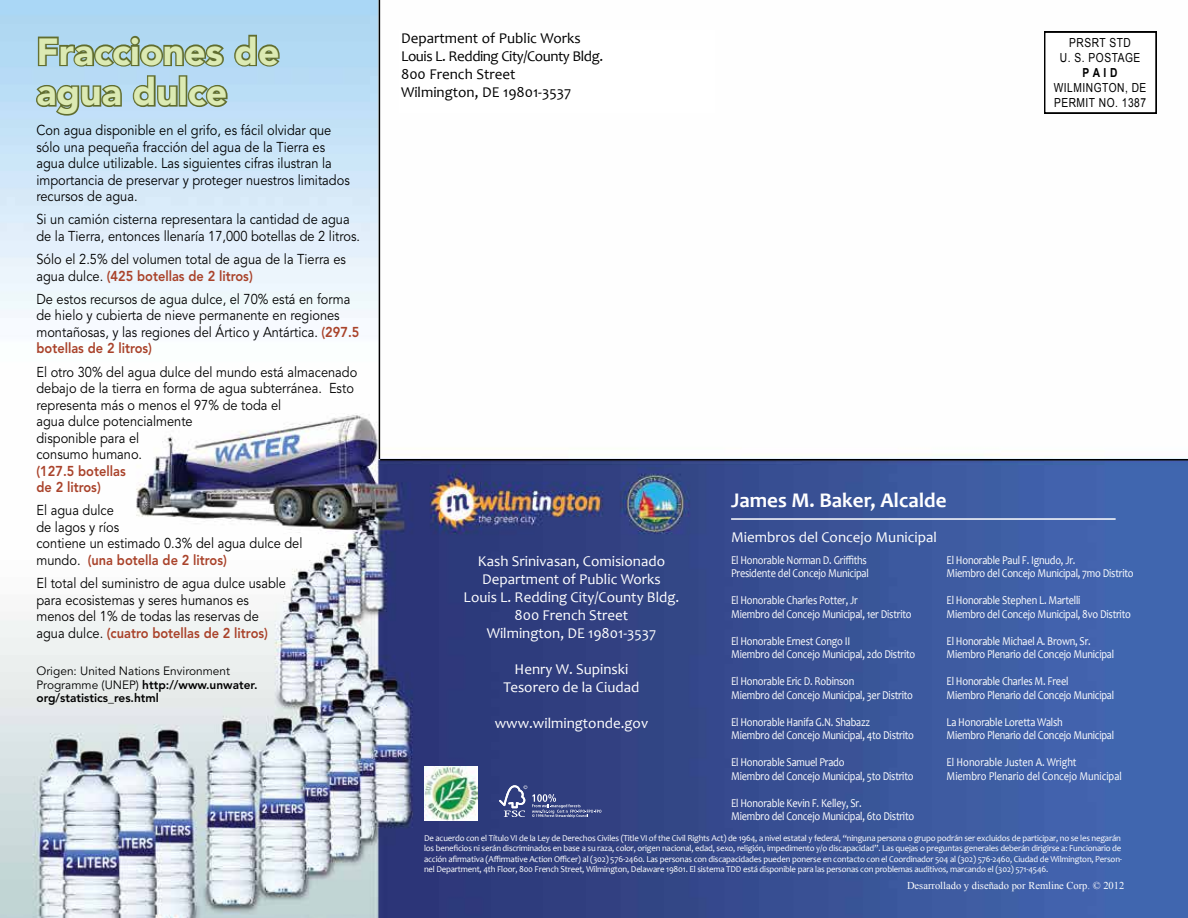
<style>
.page{position:relative;width:1188px;height:918px;background:#fff}
.page>*{position:absolute;margin:0;border:0;box-sizing:border-box;transform-origin:0 0}
.t1{font:900 37.5px/40.5px "Avenir";color:#dceab3}
.t2{font:700 21px "Candara";color:#fff}
.t3{font:15px/18px "Candara";color:#fff;text-align:center}
.t4{font:15px/18px "Candara";color:#000}
.t5{font:14.25px/16.5px "Avenir";color:#000;scale:.9 1}
.t6{font:800 14.25px/16.5px "Avenir";color:#a9422a;scale:.9 1}
.t7{font:12.45px/15px "Arial";letter-spacing:.05em;color:#000;text-align:center;scale:.82 1}
.t8{font:700 12.45px "Arial";color:#000;scale:.82 1}
.t9{font:12px/13.5px "Candara";letter-spacing:-.02em;color:#fff;scale:.86 1}
.t10{font:12px/13.5px "Avenir";color:#000}
.t11{font:12px/13.5px "Candara";color:#fff;scale:.86 1}
.t12{font:10.5px "Times New Roman";color:#fff}
.t13{font:9px/10.5px "Candara";letter-spacing:-.02em;color:#fff}
.s1{font-weight:800;color:#a9422a}
.s2{font-weight:800}
</style>
<div class="page">
<img style="left:0;top:0;width:1188px;height:918px">
<div style="left:400px;top:30px;width:315px;height:83px;background:#fff"></div>
<img style="left:424px;top:767px;width:54px;height:53px">
<svg style="left:499px;top:785px;width:102px;height:33px;background:#4d5990"></svg>
<svg style="left:36px;top:34px;width:190px;height:34px;background:#90aca3"></svg>
<svg style="left:233px;top:33px;width:49px;height:35px;background:#91aea5"></svg>
<svg style="left:34px;top:83px;width:89px;height:34px;background:#93ab9e"></svg>
<svg style="left:131px;top:74px;width:48px;height:35px;background:#95afa6"></svg>
<div style="left:179px;top:75px;width:8px;height:32px;border:3px solid #606d2f"></div>
<svg style="left:186px;top:83px;width:43px;height:26px"></svg>
<hr style="left:380px;top:459px;width:808px;height:1px;background:#000">
<hr style="left:379px;top:0;width:1px;height:459px;background:#000">
<svg style="left:1044px;top:32px;width:112px;height:81px"></svg>
<hr style="left:731px;top:518px;width:385px;height:2px;background:#fff">
<h1 class="t1" style="left:36px;top:31px;width:245px">Fracciones de agua dulce</h1>
<p class="t5" style="left:36px;top:122px;width:350px">Con agua disponible en el grifo, es fácil olvidar que sólo una pequeña fracción del agua de la Tierra es agua dulce utilizable. Las siguientes cifras ilustran la importancia de preservar y proteger nuestros limitados recursos de agua.</p>
<p class="t5" style="left:36px;top:212px;width:361px">Si un camión cisterna representara la cantidad de agua de la Tierra, entonces llenaría 17,000 botellas de 2 litros.</p>
<p class="t5" style="left:36px;top:251px;width:346px">Sólo el 2.5% del volumen total de agua de la Tierra es agua dulce. <span class="s1">(425 botellas de 2 litros)</span></p>
<p class="t5" style="left:36px;top:291px;width:360px">De estos recursos de agua dulce, el 70% está en forma de hielo y cubierta de nieve permanente en regiones montañosas, y las regiones del Ártico y Antártica. <span class="s1">(297.5 botellas de 2 litros)</span></p>
<p class="t5" style="left:36px;top:364px;width:358px">El otro 30% del agua dulce del mundo está almacenado debajo de la tierra en forma de agua subterránea. Esto representa más o menos el 97% de toda el<br>agua dulce potencialmente<br>disponible para el<br>consumo humano.</p>
<p class="t6" style="left:36px;top:463px;width:101px">(127.5 botellas de 2 litros)</p>
<p class="t5" style="left:36px;top:503px;width:297px">El agua dulce<br>de lagos y ríos<br>contiene un estimado 0.3% del agua dulce del mundo. <span class="s1">(una botella de 2 litros)</span></p>
<p class="t5" style="left:36px;top:575px;width:279px">El total del suministro de agua dulce usable para ecosistemas y seres humanos es menos del 1% de todas las reservas de agua dulce. <span class="s1">(cuatro botellas de 2 litros)</span></p>
<p class="t10" style="left:36px;top:665px;width:223px">Origen: United Nations Environment<br>Programme (UNEP) <span class="s2">http://www.unwater. org/statistics_res.html</span></p>
<p class="t4" style="left:401px;top:29px;width:204px">Department of Public Works<br>Louis L. Redding City/County Bldg.<br>800 French Street<br>Wilmington, DE 19801-3537</p>
<p class="t7" style="left:1060px;top:35px;width:99px">PRSRT STD<br>U. S. POSTAGE</p>
<p class="t8" style="left:1083px;top:64px;width:44px">P A I D</p>
<p class="t7" style="left:1054px;top:80px;width:115px;text-align:left">WILMINGTON, DE<br>PERMIT NO. 1387</p>
<p class="t3" style="left:464px;top:552px;width:217px">Kash Srinivasan, Comisionado<br>Department of Public Works<br>Louis L. Redding City/County Bldg.<br>800 French Street<br>Wilmington, DE 19801-3537</p>
<p class="t3" style="left:504px;top:660px;width:137px">Henry W. Supinski<br>Tesorero de la Ciudad</p>
<p class="t3" style="left:495px;top:714px;width:155px">www.wilmingtonde.gov</p>
<h2 class="t2" style="left:731px;top:488px;width:217px">James M. Baker, Alcalde</h2>
<p class="t3" style="left:731px;top:528px;width:207px">Miembros del Concejo Municipal</p>
<p class="t9" style="left:731px;top:553px;width:162px">El Honorable Norman D. Griffiths<br>Presidente del Concejo Municipal</p>
<p class="t9" style="left:731px;top:594px;width:211px">El Honorable Charles Potter, Jr<br>Miembro del Concejo Municipal, 1er Distrito</p>
<p class="t9" style="left:731px;top:634px;width:216px">El Honorable Ernest Congo II<br>Miembro del Concejo Municipal, 2do Distrito</p>
<p class="t9" style="left:731px;top:675px;width:213px">El Honorable Eric D. Robinson<br>Miembro del Concejo Municipal, 3er Distrito</p>
<p class="t9" style="left:731px;top:715px;width:214px">El Honorable Hanifa G.N. Shabazz<br>Miembro del Concejo Municipal, 4to Distrito</p>
<p class="t9" style="left:731px;top:756px;width:214px">El Honorable Samuel Prado<br>Miembro del Concejo Municipal, 5to Distrito</p>
<p class="t9" style="left:731px;top:796px;width:214px">El Honorable Kevin F. Kelley, Sr.<br>Miembro del Concejo Municipal, 6to Distrito</p>
<p class="t9" style="left:947px;top:553px;width:219px">El Honorable Paul F. Ignudo, Jr.<br>Miembro del Concejo Municipal, 7mo Distrito</p>
<p class="t9" style="left:947px;top:594px;width:216px">El Honorable Stephen L. Martelli<br>Miembro del Concejo Municipal, 8vo Distrito</p>
<p class="t9" style="left:947px;top:634px;width:196px">El Honorable Michael A. Brown, Sr.<br>Miembro Plenario del Concejo Municipal</p>
<p class="t9" style="left:947px;top:675px;width:196px">El Honorable Charles M. Freel<br>Miembro Plenario del Concejo Municipal</p>
<p class="t9" style="left:947px;top:715px;width:196px">La Honorable Loretta Walsh<br>Miembro Plenario del Concejo Municipal</p>
<p class="t11" style="left:947px;top:756px;width:205px">El Honorable Justen A. Wright<br>Miembro Plenario del Concejo Municipal</p>
<p class="t13" style="left:424px;top:833px;width:699px">De acuerdo con el Título VI de la Ley de Derechos Civiles (Title VI of the Civil Rights Act) de 1964, a nivel estatal y federal, “ninguna persona o grupo podrán ser excluidos de participar, no se les negarán los beneficios ni serán discriminados en base a su raza, color, origen nacional, edad, sexo, religión, impedimento y/o discapacidad”. Las quejas o preguntas generales deberán dirigirse a: Funcionario de acción afirmativa (Affirmative Action Officer) al (302) 576-2460. Las personas con discapacidades pueden ponerse en contacto con el Coordinador 504 al (302) 576-2460, Ciudad de Wilmington, Person&shy;nel Department, 4th Floor, 800 French Street, Wilmington, Delaware 19801. El sistema TDD está disponible para las personas con problemas auditivos, marcando el (302) 571-4546.</p>
<p class="t12" style="left:907px;top:879px;width:219px">Desarrollado y diseñado por Remline Corp. © 2012</p>
</div>
